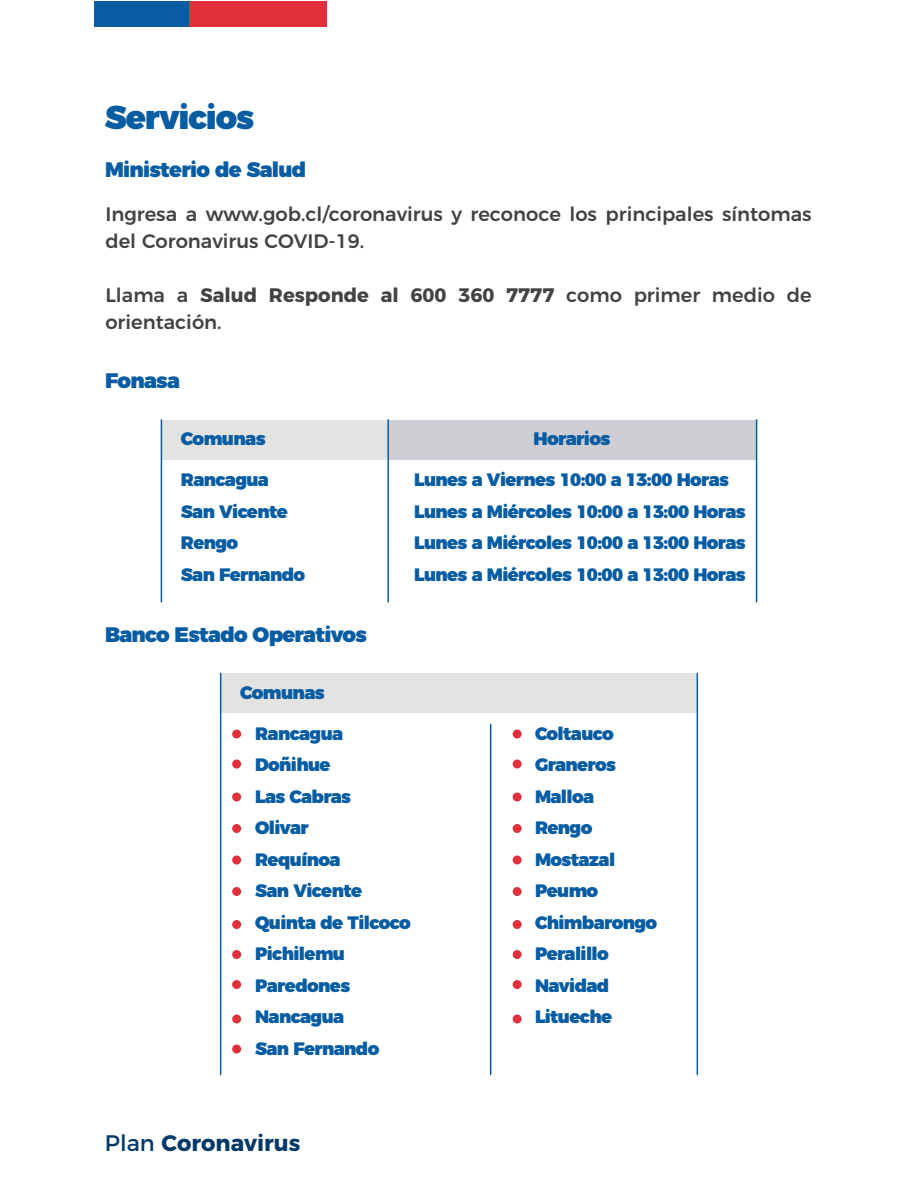
<style>
.page{position:relative;width:918px;height:1188px;background:#fff}
.page>*{position:absolute;margin:0;border:0;box-sizing:border-box;transform-origin:0 0}
.t1{font:900 33px "Montserrat";letter-spacing:-.035em;color:#075ca2}
.t2{font:700 22.5px "Montserrat";color:#003867}
.t3{font:900 21px "Montserrat";letter-spacing:-.035em;color:#075ca2}
.t4{font:500 19.5px/27px "Montserrat";color:#434141}
.t5{font:900 18.15px "Montserrat";letter-spacing:-.035em;color:#075ca2}
.t6{font:900 18px "Montserrat";letter-spacing:-.035em;color:#075ca2}
.s1{font-weight:700}
.s2{font-weight:400}
</style>
<div class="page">
<div style="left:189px;top:2px;width:138px;height:25px;background:#e12f3b"></div>
<div style="left:94px;top:2px;width:95px;height:25px;background:#075ca2"></div>
<div style="left:161px;top:420px;width:596px;height:40px;background:#e3e4e1"></div>
<div style="left:388px;top:420px;width:369px;height:40px;background:#cecfd4"></div>
<hr style="left:161px;top:420px;width:1px;height:182px;background:#075ca2">
<hr style="left:756px;top:420px;width:1px;height:182px;background:#075ca2">
<hr style="left:387px;top:420px;width:2px;height:182px;background:#075ca2">
<div style="left:221px;top:673px;width:476px;height:40px;background:#e3e4e1"></div>
<hr style="left:220px;top:673px;width:1px;height:401px;background:#075ca2">
<hr style="left:490px;top:724px;width:1px;height:350px;background:#075ca2">
<hr style="left:697px;top:673px;width:1px;height:401px;background:#075ca2">
<div style="left:232px;top:730px;width:9px;height:8px;background:#e12f3b;border-radius:50%"></div>
<div style="left:232px;top:760px;width:9px;height:8px;background:#e12f3b;border-radius:50%"></div>
<div style="left:232px;top:793px;width:9px;height:8px;background:#e12f3b;border-radius:50%"></div>
<div style="left:232px;top:824px;width:9px;height:9px;background:#e12f3b;border-radius:50%"></div>
<div style="left:232px;top:856px;width:9px;height:8px;background:#e12f3b;border-radius:50%"></div>
<div style="left:232px;top:887px;width:9px;height:9px;background:#e12f3b;border-radius:50%"></div>
<div style="left:232px;top:920px;width:9px;height:9px;background:#e12f3b;border-radius:50%"></div>
<div style="left:232px;top:950px;width:9px;height:9px;background:#e12f3b;border-radius:50%"></div>
<div style="left:232px;top:980px;width:9px;height:9px;background:#e12f3b;border-radius:50%"></div>
<div style="left:232px;top:1015px;width:9px;height:8px;background:#e12f3b;border-radius:50%"></div>
<div style="left:232px;top:1045px;width:9px;height:8px;background:#e12f3b;border-radius:50%"></div>
<div style="left:513px;top:730px;width:9px;height:8px;background:#e12f3b;border-radius:50%"></div>
<div style="left:513px;top:760px;width:9px;height:8px;background:#e12f3b;border-radius:50%"></div>
<div style="left:513px;top:793px;width:9px;height:8px;background:#e12f3b;border-radius:50%"></div>
<div style="left:513px;top:824px;width:9px;height:9px;background:#e12f3b;border-radius:50%"></div>
<div style="left:513px;top:856px;width:9px;height:8px;background:#e12f3b;border-radius:50%"></div>
<div style="left:513px;top:887px;width:9px;height:9px;background:#e12f3b;border-radius:50%"></div>
<div style="left:513px;top:920px;width:9px;height:9px;background:#e12f3b;border-radius:50%"></div>
<div style="left:513px;top:950px;width:9px;height:9px;background:#e12f3b;border-radius:50%"></div>
<div style="left:513px;top:980px;width:9px;height:9px;background:#e12f3b;border-radius:50%"></div>
<div style="left:513px;top:1015px;width:9px;height:8px;background:#e12f3b;border-radius:50%"></div>
<h1 class="t1" style="left:105px;top:89px;width:151px">Servicios</h1>
<p class="t3" style="left:105px;top:152px;width:203px">Ministerio de Salud</p>
<p class="t4" style="left:105px;top:199px;width:708px">Ingresa a www.gob.cl/coronavirus y reconoce los principales síntomas del Coronavirus COVID-19.</p>
<p class="t4" style="left:105px;top:280px;width:708px">Llama a <span class="s1">Salud Responde al 600 360 7777</span> como primer medio de orientación.</p>
<p class="t3" style="left:105px;top:363px;width:76px">Fonasa</p>
<p class="t5" style="left:534px;top:423px;width:78px">Horarios</p>
<p class="t5" style="left:181px;top:424px;width:86px">Comunas</p>
<p class="t6" style="left:181px;top:465px;width:90px">Rancagua</p>
<p class="t6" style="left:414px;top:465px;width:316px">Lunes a Viernes 10:00 a 13:00 Horas</p>
<p class="t6" style="left:181px;top:496px;width:108px">San Vicente</p>
<p class="t6" style="left:414px;top:496px;width:333px">Lunes a Miércoles 10:00 a 13:00 Horas</p>
<p class="t6" style="left:181px;top:528px;width:59px">Rengo</p>
<p class="t6" style="left:414px;top:528px;width:333px">Lunes a Miércoles 10:00 a 13:00 Horas</p>
<p class="t6" style="left:181px;top:559px;width:126px">San Fernando</p>
<p class="t6" style="left:414px;top:559px;width:333px">Lunes a Miércoles 10:00 a 13:00 Horas</p>
<p class="t3" style="left:105px;top:617px;width:264px">Banco Estado Operativos</p>
<p class="t5" style="left:240px;top:677px;width:86px">Comunas</p>
<p class="t6" style="left:255px;top:718px;width:90px">Rancagua</p>
<p class="t6" style="left:535px;top:718px;width:80px">Coltauco</p>
<p class="t6" style="left:255px;top:750px;width:77px">Doñihue</p>
<p class="t6" style="left:535px;top:750px;width:83px">Graneros</p>
<p class="t6" style="left:255px;top:781px;width:98px">Las Cabras</p>
<p class="t6" style="left:535px;top:781px;width:61px">Malloa</p>
<p class="t6" style="left:255px;top:813px;width:55px">Olivar</p>
<p class="t6" style="left:535px;top:813px;width:59px">Rengo</p>
<p class="t6" style="left:255px;top:844px;width:87px">Requínoa</p>
<p class="t6" style="left:535px;top:844px;width:82px">Mostazal</p>
<p class="t6" style="left:255px;top:876px;width:108px">San Vicente</p>
<p class="t6" style="left:535px;top:876px;width:65px">Peumo</p>
<p class="t6" style="left:255px;top:907px;width:157px">Quinta de Tilcoco</p>
<p class="t6" style="left:535px;top:907px;width:124px">Chimbarongo</p>
<p class="t6" style="left:255px;top:939px;width:91px">Pichilemu</p>
<p class="t6" style="left:535px;top:939px;width:75px">Peralillo</p>
<p class="t6" style="left:255px;top:970px;width:97px">Paredones</p>
<p class="t6" style="left:535px;top:970px;width:76px">Navidad</p>
<p class="t6" style="left:255px;top:1002px;width:91px">Nancagua</p>
<p class="t6" style="left:535px;top:1002px;width:79px">Litueche</p>
<p class="t6" style="left:255px;top:1033px;width:126px">San Fernando</p>
<p class="t2" style="left:105px;top:1124px;width:197px"><span class="s2">Plan</span> Coronavirus</p>
</div>
